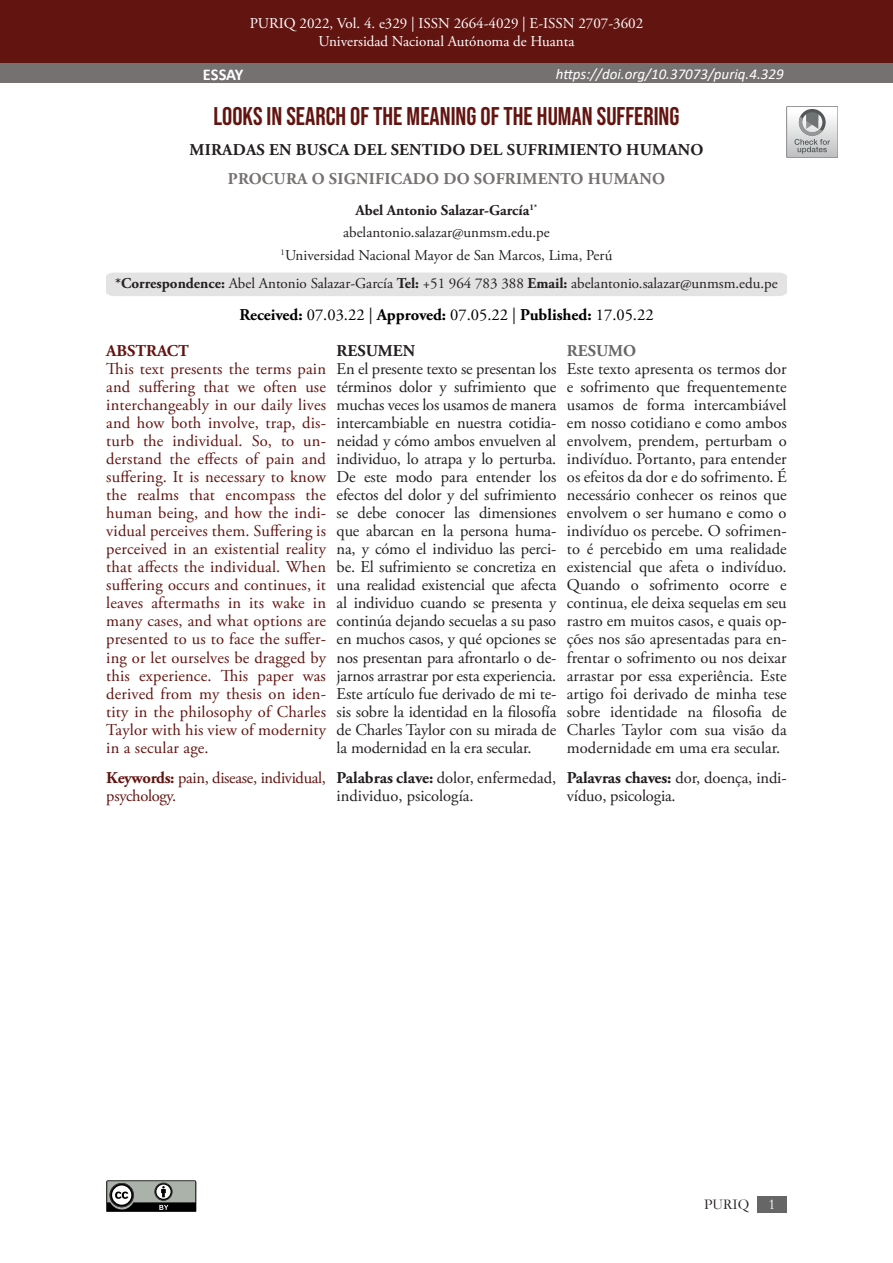
<style>
.page{position:relative;width:893px;height:1263px;background:#fff}
.page>*{position:absolute;margin:0;border:0;box-sizing:border-box;transform-origin:0 0}
.Titulo_ES{font:25.5px "Bebas Neue";color:#621410}
.Resumen_EN{font:16.5px/18px "Adobe Garamond Pro";letter-spacing:-.01em;color:#231f20;text-align:justify}
.Resumen_PT{font:16.5px/18px "Adobe Garamond Pro";color:#231f20;text-align:justify}
.Resumen_ES{font:16.5px/18px "Adobe Garamond Pro";letter-spacing:.01em;color:#621410;text-align:justify}
.t1{font:700 16.5px "Adobe Garamond Pro";color:#000}
.Titulo_EN{font:700 16.5px "Adobe Garamond Pro";letter-spacing:.015em;color:#231f20}
.Resumen_ES-2{font:16.5px/18px "Adobe Garamond Pro";letter-spacing:-.02em;color:#621410}
.Titulo_PT{font:700 16.5px "Adobe Garamond Pro";letter-spacing:.015em;color:#767171}
.t2{font:700 16.5px "Adobe Garamond Pro";color:#621410}
.t3{font:700 16.5px "Adobe Garamond Pro";color:#666}
.Tipo_articulo{font:700 16.5px "Calibri";letter-spacing:-.01em;color:#fff}
.t4{font:15px "Adobe Garamond Pro";color:#231f20}
.t5{font:15px/18px "Adobe Garamond Pro";color:#fff;text-align:center}
.t6{font:italic 15px "Calibri";color:#fff}
.t7{font:700 15px "Adobe Garamond Pro";color:#231f20}
.t8{font:15px "Garamond";color:#231f20}
.t9{font:15px "Garamond";color:#fff}
.s1{font-weight:700}
.s2{font-weight:400}
</style>
<div class="page">
<div style="left:0;top:0;width:893px;height:64px;background:#621410"></div>
<div style="left:758px;top:1196px;width:29px;height:16px;background:#666"></div>
<div style="left:106px;top:273px;width:681px;height:23px;background:#e4e3e3"></div>
<div style="left:0;top:64px;width:446px;height:19px;background:#767171"></div>
<svg style="left:106px;top:1180px;width:90px;height:32px;background:#727572"></svg>
<div style="left:446px;top:64px;width:447px;height:19px;background:#767171"></div>
<svg style="left:787px;top:106px;width:51px;height:52px"></svg>
<p class="t5" style="left:250px;top:15px;width:395px">PURIQ 2022, Vol. 4. e329 | ISSN 2664-4029 | E-ISSN 2707-3602<br>Universidad Nacional Autónoma de Huanta</p>
<p class="Tipo_articulo" style="left:203px;top:62px;width:42px">ESSAY</p>
<p class="t6" style="left:556px;top:64px;width:229px">https://doi.org/10.37073/puriq.4.329</p>
<p class="Titulo_ES" style="left:214px;top:102px;width:467px">LOOKS IN SEARCH OF THE MEANING OF THE HUMAN SUFFERING</p>
<p class="Titulo_EN" style="left:189px;top:140px;width:516px">MIRADAS EN BUSCA DEL SENTIDO DEL SUFRIMIENTO HUMANO</p>
<p class="Titulo_PT" style="left:228px;top:170px;width:439px">PROCURA O SIGNIFICADO DO SOFRIMENTO HUMANO</p>
<p class="t7" style="left:356px;top:202px;width:183px">Abel Antonio Salazar-García<sup>1*</sup></p>
<p class="t4" style="left:343px;top:224px;width:208px">abelantonio.salazar@unmsm.edu.pe</p>
<p class="t4" style="left:281px;top:246px;width:333px"><sup>1</sup>Universidad Nacional Mayor de San Marcos, Lima, Perú</p>
<p class="t4" style="left:115px;top:274px;width:664px"><span class="s1">*Correspondence:</span> Abel Antonio Salazar-García <span class="s1">Tel:</span> +51 964 783 388 <span class="s1">Email:</span> abelantonio.salazar@unmsm.edu.pe</p>
<p class="t1" style="left:239px;top:305px;width:416px">Received: <span class="s2">07.03.22 |</span> Approved: <span class="s2">07.05.22 |</span> Published: <span class="s2">17.05.22</span></p>
<p class="t2" style="left:106px;top:342px;width:84px">ABSTRACT</p>
<p class="Resumen_ES" style="left:106px;top:361px;width:221px">This text presents the terms pain and suffering that we often use interchangeably in our daily lives and how both involve, trap, dis&shy;turb the individual. So, to un&shy;derstand the effects of pain and suffering. It is necessary to know the realms that encompass the human being, and how the indi&shy;vidual perceives them. Suffering is perceived in an existential reality that affects the individual. When suffering occurs and continues, it leaves aftermaths in its wake in many cases, and what options are presented to us to face the suffer&shy;ing or let ourselves be dragged by this experience. This paper was derived from my thesis on iden&shy;tity in the philosophy of Charles Taylor with his view of modernity in a secular age.</p>
<p class="Resumen_ES-2" style="left:106px;top:770px;width:221px"><span class="s1">Keywords:</span> pain, disease, individual, psychology.</p>
<p class="Titulo_EN" style="left:337px;top:342px;width:80px">RESUMEN</p>
<p class="Resumen_EN" style="left:337px;top:361px;width:221px">En el presente texto se presentan los términos dolor y sufrimiento que muchas veces los usamos de manera intercambiable en nuestra cotidia&shy;neidad y cómo ambos envuelven al individuo, lo atrapa y lo perturba.<br>De este modo para entender los efectos del dolor y del sufrimiento se debe conocer las dimensiones que abarcan en la persona huma&shy;na, y cómo el individuo las perci&shy;be. El sufrimiento se concretiza en una realidad existencial que afecta al individuo cuando se presenta y continúa dejando secuelas a su paso en muchos casos, y qué opciones se nos presentan para afrontarlo o de&shy;jarnos arrastrar por esta experiencia.<br>Este artículo fue derivado de mi te&shy;sis sobre la identidad en la filosofía de Charles Taylor con su mirada de la modernidad en la era secular.</p>
<p class="Resumen_EN" style="left:337px;top:770px;width:221px"><span class="s1">Palabras clave:</span> dolor, enfermedad, individuo, psicología.</p>
<p class="t3" style="left:567px;top:342px;width:71px">RESUMO</p>
<p class="Resumen_PT" style="left:567px;top:361px;width:221px">Este texto apresenta os termos dor e sofrimento que frequentemente usamos de forma intercambiável em nosso cotidiano e como ambos envolvem, prendem, perturbam o indivíduo. Portanto, para entender os efeitos da dor e do sofrimento. É necessário conhecer os reinos que envolvem o ser humano e como o indivíduo os percebe. O sofrimen&shy;to é percebido em uma realidade existencial que afeta o indivíduo.<br>Quando o sofrimento ocorre e continua, ele deixa sequelas em seu rastro em muitos casos, e quais op&shy;ções nos são apresentadas para en&shy;frentar o sofrimento ou nos deixar arrastar por essa experiência. Este artigo foi derivado de minha tese sobre identidade na filosofia de Charles Taylor com sua visão da modernidade em uma era secular.</p>
<p class="Resumen_PT" style="left:567px;top:770px;width:221px"><span class="s1">Palavras chaves:</span> dor, doença, indi&shy;víduo, psicologia.</p>
<p class="t8" style="left:704px;top:1194px;width:47px">PURIQ</p>
<p class="t9" style="left:769px;top:1194px;width:9px">1</p>
</div>
